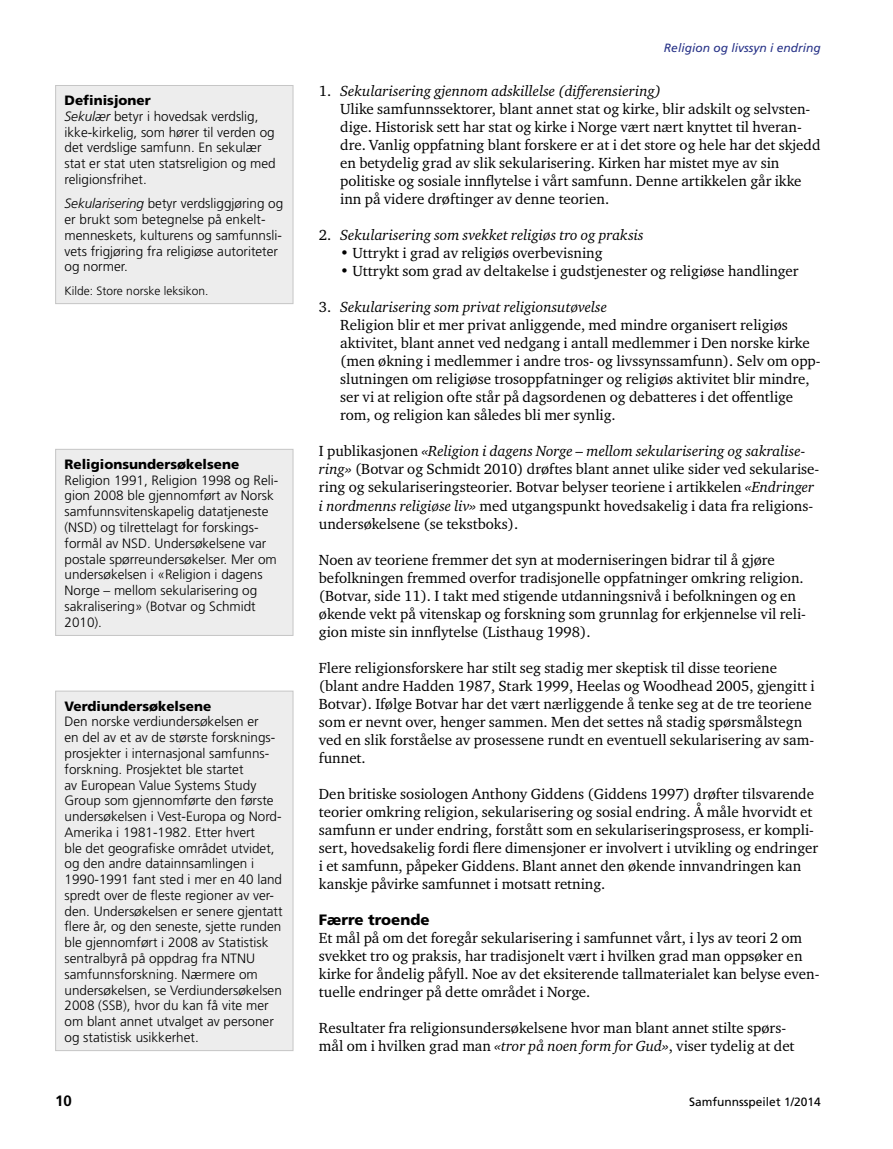
<style>
.page{position:relative;width:893px;height:1149px;background:#fff}
.page>*{position:absolute;margin:0;border:0;box-sizing:border-box;transform-origin:0 0}
.t1{font:15px/18px "Charter ITC Std";color:#000}
.t2{font:italic 15px "Charter ITC Std";color:#000}
.t3{font:900 15px "Frutiger";color:#000}
.t4{font:700 15px "Frutiger";color:#000}
.t5{font:300 13.5px/15.8px "Frutiger";color:#000}
.t6{font:900 13.5px "Frutiger";color:#000}
.t7{font:300 12px "Frutiger";color:#000}
.t8{font:italic 12px "Frutiger";color:#283388}
.t9{font:12px "Frutiger";color:#000}
.s1{font-weight:900}
.s2{font-style:italic}
.s3{font-style:normal}
</style>
<div class="page">
<div style="left:56px;top:85px;width:237px;height:218px;background:#ededed"></div>
<div style="left:55px;top:85px;width:238px;height:219px;border:1px solid #c6c6c6"></div>
<div style="left:56px;top:449px;width:237px;height:186px;background:#ededed"></div>
<div style="left:55px;top:449px;width:238px;height:186px;border:1px solid #c6c6c6"></div>
<div style="left:56px;top:691px;width:237px;height:359px;background:#ededed"></div>
<div style="left:55px;top:690px;width:238px;height:360px;border:1px solid #c6c6c6"></div>
<p class="t5" style="left:65px;top:93px;width:213px"><span class="s1">Definisjoner<br></span><span class="s2">Sekulær</span> betyr i hovedsak verdslig, ikke-kirkelig, som hører til verden og det verdslige samfunn. En sekulær stat er stat uten statsreligion og med religionsfrihet.</p>
<p class="t5" style="left:65px;top:196px;width:220px"><span class="s2">Sekularisering</span> betyr verdsliggjøring og er brukt som betegnelse på enkelt&shy;menneskets, kulturens og samfunnsli&shy;vets frigjøring fra religiøse autoriteter og normer.</p>
<p class="t7" style="left:65px;top:284px;width:145px">Kilde: Store norske leksikon.</p>
<p class="t6" style="left:65px;top:456px;width:176px">Religionsundersøkelsene</p>
<p class="t5" style="left:65px;top:472px;width:215px">Religion 1991, Religion 1998 og Reli&shy;gion 2008 ble gjennomført av Norsk samfunnsvitenskapelig datatjeneste (NSD) og tilrettelagt for forskings&shy;formål av NSD. Undersøkelsene var postale spørreundersøkelser. Mer om undersøkelsen i «Religion i dagens Norge – mellom sekularisering og sakralisering» (Botvar og Schmidt 2010).</p>
<p class="t6" style="left:65px;top:697px;width:148px">Verdiundersøkelsene</p>
<p class="t5" style="left:65px;top:714px;width:220px">Den norske verdiundersøkelsen er<br>en del av et av de største forsknings&shy;prosjekter i internasjonal samfunns&shy;forskning. Prosjektet ble startet<br>av European Value Systems Study Group som gjennomførte den første undersøkelsen i Vest-Europa og Nord-Amerika i 1981-1982. Etter hvert<br>ble det geografiske området utvidet, og den andre datainnsamlingen i 1990-1991 fant sted i mer en 40 land spredt over de fleste regioner av ver&shy;den. Undersøkelsen er senere gjentatt flere år, og den seneste, sjette runden ble gjennomført i 2008 av Statistisk sentralbyrå på oppdrag fra NTNU samfunnsforskning. Nærmere om undersøkelsen, se Verdiundersøkelsen 2008 (SSB), hvor du kan få vite mer om blant annet utvalget av personer og statistisk usikkerhet.</p>
<p class="t4" style="left:55px;top:1091px;width:18px">10</p>
<p class="t8" style="left:664px;top:40px;width:158px">Religion og livssyn i endring</p>
<p class="t1" style="left:340px;top:82px;width:482px;text-indent:-21px">1. <span class="s2">Sekularisering gjennom adskillelse (differensiering)<br></span>Ulike samfunnssektorer, blant annet stat og kirke, blir adskilt og selvsten&shy;dige. Historisk sett har stat og kirke i Norge vært nært knyttet til hveran&shy;dre. Vanlig oppfatning blant forskere er at i det store og hele har det skjedd en betydelig grad av slik sekularisering. Kirken har mistet mye av sin politiske og sosiale innflytelse i vårt samfunn. Denne artikkelen går ikke inn på videre drøftinger av denne teorien.</p>
<p class="t2" style="left:319px;top:226px;width:326px"><span class="s3">2.</span> Sekularisering som svekket religiøs tro og praksis</p>
<p class="t1" style="left:340px;top:244px;width:264px">• Uttrykt i grad av religiøs overbevisning</p>
<p class="t1" style="left:340px;top:262px;width:460px">• Uttrykt som grad av deltakelse i gudstjenester og religiøse handlinger</p>
<p class="t1" style="left:340px;top:298px;width:482px;text-indent:-21px">3. <span class="s2">Sekularisering som privat religionsutøvelse<br></span>Religion blir et mer privat anliggende, med mindre organisert religiøs aktivitet, blant annet ved nedgang i antall medlemmer i Den norske kirke (men økning i medlemmer i andre tros- og livssynssamfunn). Selv om opp&shy;slutningen om religiøse trosoppfatninger og religiøs aktivitet blir mindre, ser vi at religion ofte står på dagsordenen og debatteres i det offentlige rom, og religion kan således bli mer synlig.</p>
<p class="t1" style="left:319px;top:442px;width:502px">I publikasjonen <span class="s2">«Religion i dagens Norge – mellom sekularisering og sakralise&shy;ring»</span> (Botvar og Schmidt 2010) drøftes blant annet ulike sider ved sekularise&shy;ring og sekulariseringsteorier. Botvar belyser teoriene i artikkelen <span class="s2">«Endringer i nordmenns religiøse liv»</span> med utgangspunkt hovedsakelig i data fra religions&shy;undersøkelsene (se tekstboks).</p>
<p class="t1" style="left:319px;top:550px;width:489px">Noen av teoriene fremmer det syn at moderniseringen bidrar til å gjøre befolkningen fremmed overfor tradisjonelle oppfatninger omkring religion. (Botvar, side 11). I takt med stigende utdanningsnivå i befolkningen og en økende vekt på vitenskap og forskning som grunnlag for erkjennelse vil reli&shy;gion miste sin innflytelse (Listhaug 1998).</p>
<p class="t1" style="left:319px;top:658px;width:497px">Flere religionsforskere har stilt seg stadig mer skeptisk til disse teoriene (blant andre Hadden 1987, Stark 1999, Heelas og Woodhead 2005, gjengitt i Botvar). Ifølge Botvar har det vært nærliggende å tenke seg at de tre teoriene som er nevnt over, henger sammen. Men det settes nå stadig spørsmålstegn ved en slik forståelse av prosessene rundt en eventuell sekularisering av sam&shy;funnet.</p>
<p class="t1" style="left:319px;top:784px;width:501px">Den britiske sosiologen Anthony Giddens (Giddens 1997) drøfter tilsvarende teorier omkring religion, sekularisering og sosial endring. Å måle hvorvidt et samfunn er under endring, forstått som en sekulariseringsprosess, er kompli&shy;sert, hovedsakelig fordi flere dimensjoner er involvert i utvikling og endringer i et samfunn, påpeker Giddens. Blant annet den økende innvandringen kan kanskje påvirke samfunnet i motsatt retning.</p>
<p class="t3" style="left:319px;top:910px;width:112px">Færre troende</p>
<p class="t1" style="left:319px;top:928px;width:502px">Et mål på om det foregår sekularisering i samfunnet vårt, i lys av teori 2 om svekket tro og praksis, har tradisjonelt vært i hvilken grad man oppsøker en kirke for åndelig påfyll. Noe av det eksiterende tallmaterialet kan belyse even&shy;tuelle endringer på dette området i Norge.</p>
<p class="t1" style="left:319px;top:1018px;width:477px">Resultater fra religionsundersøkelsene hvor man blant annet stilte spørs&shy;mål om i hvilken grad man <span class="s2">«tror på noen form for Gud»</span>, viser tydelig at det</p>
<p class="t9" style="left:689px;top:1094px;width:133px">Samfunnsspeilet 1/2014</p>
</div>
